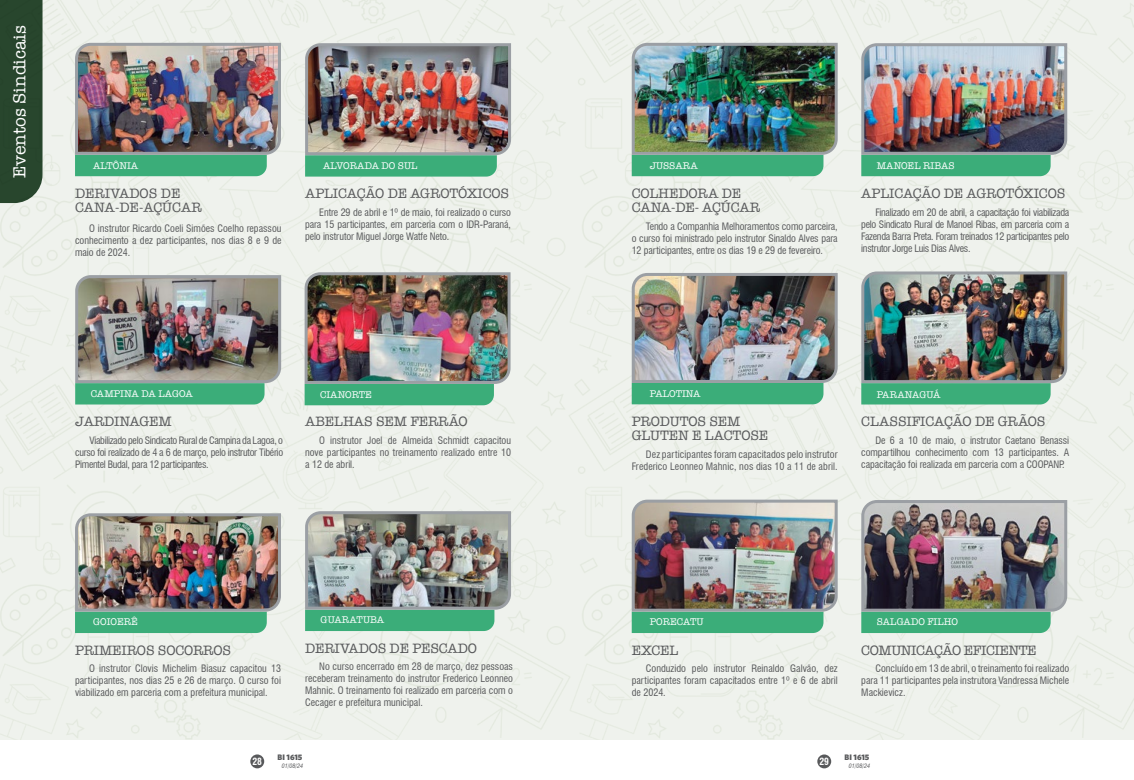
<style>
.page{position:relative;width:1134px;height:780px;background:#fff}
.page>*{position:absolute;margin:0;border:0;box-sizing:border-box;transform-origin:0 0}
.t1{font:18px "American Typewriter";color:#fff}
.t2{font:14px/14px "American Typewriter";letter-spacing:-.01em;color:#58595b}
.t3{font:14px "American Typewriter";letter-spacing:-.03em;color:#58595b}
.t4{font:condensed 10px/12px "Swiss 721 BT";color:#58595b;text-align:justify}
.t5{font:10px "American Typewriter";color:#fff}
.t6{font:700 condensed 9.6px "Swiss 721 BT";color:#fff}
.t7{font:900 8px "Whitney HTF";color:#58595b}
.t8{font:italic condensed 6px "Swiss 721 BT";color:#58595b}
</style>
<div class="page">
<img style="left:0;top:0;width:1134px;height:739px">
<div style="left:0;top:0;width:43px;height:203px;background:#28462d"></div>
<img style="left:74px;top:41px;width:208px;height:135px">
<img style="left:304px;top:509px;width:209px;height:122px">
<img style="left:304px;top:42px;width:209px;height:134px">
<img style="left:74px;top:273px;width:209px;height:131px">
<img style="left:74px;top:512px;width:208px;height:121px">
<img style="left:303px;top:271px;width:209px;height:134px">
<img style="left:630px;top:41px;width:209px;height:135px">
<img style="left:860px;top:42px;width:209px;height:134px">
<img style="left:630px;top:271px;width:209px;height:133px">
<img style="left:860px;top:270px;width:209px;height:134px">
<img style="left:630px;top:498px;width:209px;height:135px">
<img style="left:860px;top:498px;width:209px;height:135px">
<div style="left:250px;top:754px;width:14px;height:14px;background:#58595b;border-radius:50%"></div>
<div style="left:817px;top:754px;width:14px;height:14px;background:#58595b;border-radius:50%"></div>
<h1 class="t1" style="left:6px;top:178px;width:154px;rotate:-90deg">Eventos Sindicais</h1>
<p class="t5" style="left:93px;top:158px;width:47px">ALTÔNIA</p>
<h2 class="t2" style="left:75px;top:186px;width:128px">DERIVADOS DE<br>CANA-DE-AÇÚCAR</h2>
<p class="t4" style="left:75px;top:222px;width:208px;text-indent:14px">O instrutor Ricardo Coeli Simões Coelho repassou conhecimento a dez participantes, nos dias 8 e 9 de maio de 2024.</p>
<p class="t5" style="left:323px;top:158px;width:96px">ALVORADA DO SUL</p>
<h2 class="t2" style="left:305px;top:186px;width:206px">APLICAÇÃO DE AGROTÓXICOS</h2>
<p class="t4" style="left:305px;top:206px;width:207px;text-indent:14px">Entre 29 de abril e 1º de maio, foi realizado o curso para 15 participantes, em parceria com o IDR-Paraná, pelo instrutor Miguel Jorge Watfe Neto.</p>
<p class="t5" style="left:91px;top:386px;width:104px">CAMPINA DA LAGOA</p>
<h2 class="t2" style="left:75px;top:414px;width:98px">JARDINAGEM</h2>
<p class="t4" style="left:75px;top:434px;width:209px;text-indent:14px">Viabilizado pelo Sindicato Rural de Campina da Lagoa, o curso foi realizado de 4 a 6 de março, pelo instrutor Tibério Pimentel Budal, para 12 participantes.</p>
<p class="t5" style="left:320px;top:387px;width:53px">CIANORTE</p>
<h2 class="t2" style="left:305px;top:414px;width:164px">ABELHAS SEM FERRÃO</h2>
<p class="t4" style="left:305px;top:434px;width:207px;text-indent:14px">O instrutor Joel de Almeida Schmidt capacitou nove participantes no treinamento realizado entre 10 a 12 de abril.</p>
<p class="t5" style="left:93px;top:614px;width:46px">GOIOERÊ</p>
<h2 class="t2" style="left:75px;top:642px;width:158px">PRIMEIROS SOCORROS</h2>
<p class="t4" style="left:75px;top:662px;width:207px;text-indent:14px">O instrutor Clovis Michelim Biasuz capacitou 13 participantes, nos dias 25 e 26 de março. O curso foi viabilizado em parceria com a prefeitura municipal.</p>
<p class="t5" style="left:321px;top:612px;width:65px">GUARATUBA</p>
<h2 class="t2" style="left:305px;top:640px;width:173px">DERIVADOS DE PESCADO</h2>
<p class="t4" style="left:305px;top:660px;width:209px;text-indent:14px">No curso encerrado em 28 de março, dez pessoas receberam treinamento do instrutor Frederico Leonneo Mahnic. O treinamento foi realizado em parceria com o Cecager e prefeitura municipal.</p>
<p class="t6" style="left:252px;top:755px;width:11px">28</p>
<p class="t7" style="left:278px;top:752px;width:26px">BI 1615</p>
<p class="t8" style="left:282px;top:762px;width:23px">01/08/24</p>
<p class="t5" style="left:650px;top:158px;width:50px">JUSSARA</p>
<p class="t5" style="left:877px;top:158px;width:79px">MANOEL RIBAS</p>
<h2 class="t2" style="left:632px;top:186px;width:130px">COLHEDORA DE<br>CANA-DE- AÇÚCAR</h2>
<p class="t4" style="left:632px;top:220px;width:207px;text-indent:14px">Tendo a Companhia Melhoramentos como parceira, o curso foi ministrado pelo instrutor Sinaldo Alves para 12 participantes, entre os dias 19 e 29 de fevereiro.</p>
<h2 class="t2" style="left:861px;top:186px;width:206px">APLICAÇÃO DE AGROTÓXICOS</h2>
<p class="t4" style="left:861px;top:206px;width:209px;text-indent:14px">Finalizado em 20 de abril, a capacitação foi viabilizada pelo Sindicato Rural de Manoel Ribas, em parceria com a Fazenda Barra Preta. Foram treinados 12 participantes pelo instrutor Jorge Luis Dias Alves.</p>
<p class="t5" style="left:650px;top:386px;width:52px">PALOTINA</p>
<p class="t5" style="left:877px;top:387px;width:65px">PARANAGUÁ</p>
<h2 class="t2" style="left:632px;top:414px;width:138px">PRODUTOS SEM<br>GLUTEN E LACTOSE</h2>
<p class="t4" style="left:632px;top:448px;width:207px;text-align:right">Dez participantes foram capacitados pelo instrutor<br>Frederico Leonneo Mahnic, nos dias 10 a 11 de abril.</p>
<h2 class="t2" style="left:861px;top:414px;width:186px">CLASSIFICAÇÃO DE GRÃOS</h2>
<p class="t4" style="left:861px;top:434px;width:209px;text-indent:14px">De 6 a 10 de maio, o instrutor Caetano Benassi compartilhou conhecimento com 13 participantes. A capacitação foi realizada em parceria com a COOPANP.</p>
<p class="t5" style="left:650px;top:614px;width:55px">PORECATU</p>
<p class="t5" style="left:877px;top:614px;width:83px">SALGADO FILHO</p>
<h2 class="t2" style="left:632px;top:642px;width:48px">EXCEL</h2>
<p class="t4" style="left:632px;top:662px;width:207px;text-indent:14px">Conduzido pelo instrutor Reinaldo Galvão, dez participantes foram capacitados entre 1º e 6 de abril de 2024.</p>
<h2 class="t3" style="left:861px;top:639px;width:177px">COMUNICAÇÃO EFICIENTE</h2>
<p class="t4" style="left:861px;top:662px;width:209px;text-indent:14px">Concluído em 13 de abril, o treinamento foi realizado para 11 participantes pela instrutora Vandressa Michele Mackievicz.</p>
<p class="t6" style="left:819px;top:755px;width:11px">29</p>
<p class="t7" style="left:844px;top:752px;width:26px">BI 1615</p>
<p class="t8" style="left:849px;top:762px;width:23px">01/08/24</p>
</div>
